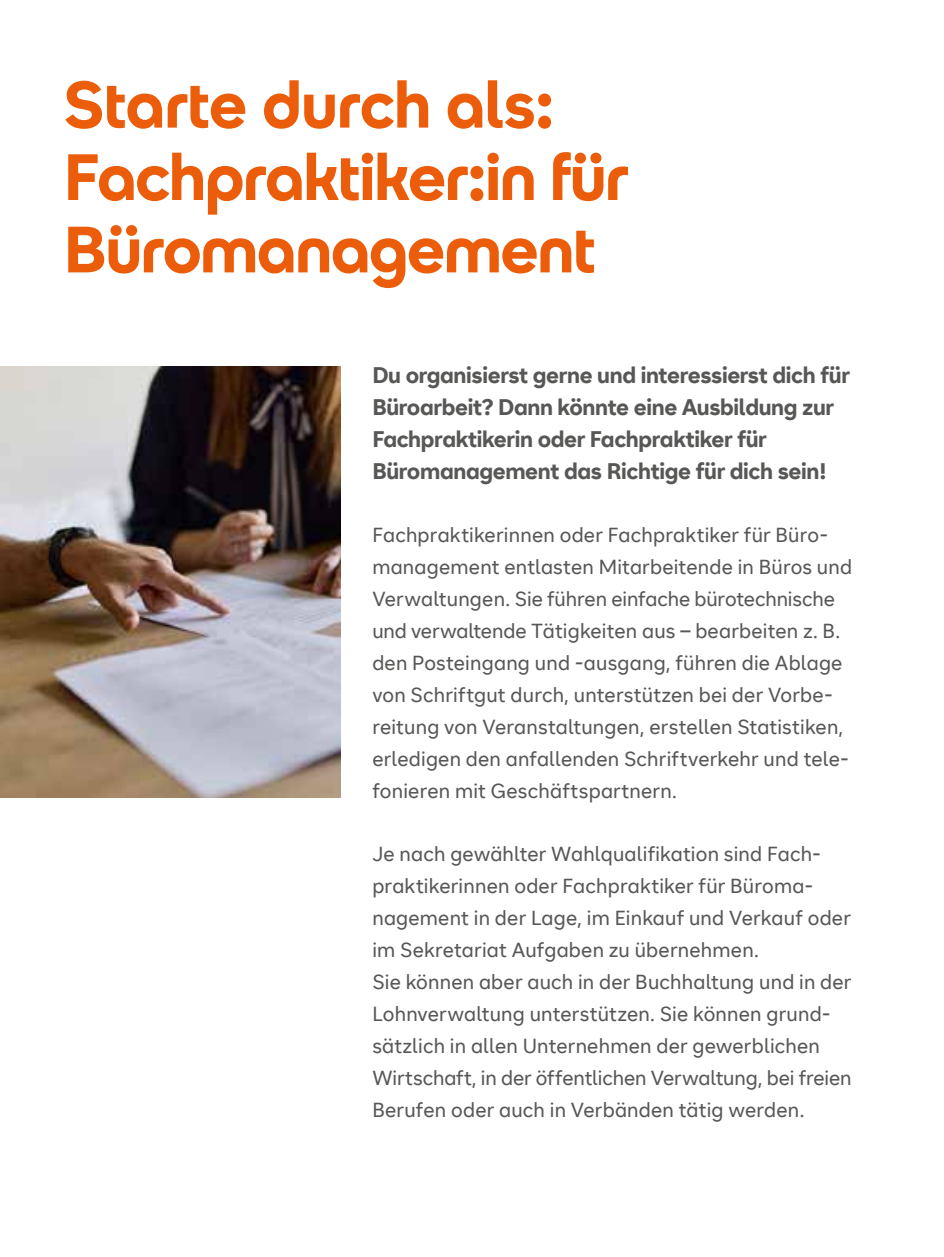
<style>
.page{position:relative;width:944px;height:1257px;background:#fff}
.page>*{position:absolute;margin:0;border:0;box-sizing:border-box;transform-origin:0 0}
.t1{font:700 65.25px/72.5px "SRH Headline";letter-spacing:-.01em;color:#eb5d0b}
.t2{font:700 22.5px/31.9px "SRH Text";letter-spacing:-.015em;color:#575756}
.t3{font:20.25px/31.9px "SRH Text";letter-spacing:.01em;color:#575756}
</style>
<div class="page">
<img style="left:0;top:367px;width:340px;height:430px">
<h1 class="t1" style="left:64px;top:69px;width:566px">Starte durch als:<br>Fachpraktiker:in für<br>Büromanagement</h1>
<p class="t2" style="left:372px;top:359px;width:479px">Du organisierst gerne und interessierst dich für Büroarbeit? Dann könnte eine Ausbildung zur Fachpraktikerin oder Fachpraktiker für Büromanagement das Richtige für dich sein!</p>
<p class="t3" style="left:372px;top:519px;width:481px">Fachpraktikerinnen oder Fachpraktiker für Büro&shy;management entlasten Mitarbeitende in Büros und Verwaltungen. Sie führen einfache bürotechnische und verwaltende Tätigkeiten aus – bearbeiten z. B. den Posteingang und -ausgang, führen die Ablage von Schriftgut durch, unterstützen bei der Vorbe&shy;reitung von Veranstaltungen, erstellen Statistiken, erledigen den anfallenden Schriftverkehr und tele&shy;fonieren mit Geschäftspartnern.</p>
<p class="t3" style="left:372px;top:838px;width:481px">Je nach gewählter Wahlqualifikation sind Fach&shy;praktikerinnen oder Fachpraktiker für Büroma&shy;nagement in der Lage, im Einkauf und Verkauf oder im Sekretariat Aufgaben zu übernehmen.<br>Sie können aber auch in der Buchhaltung und in der Lohnverwaltung unterstützen. Sie können grund&shy;sätzlich in allen Unternehmen der gewerblichen Wirtschaft, in der öffentlichen Verwaltung, bei freien Berufen oder auch in Verbänden tätig werden.</p>
</div>
